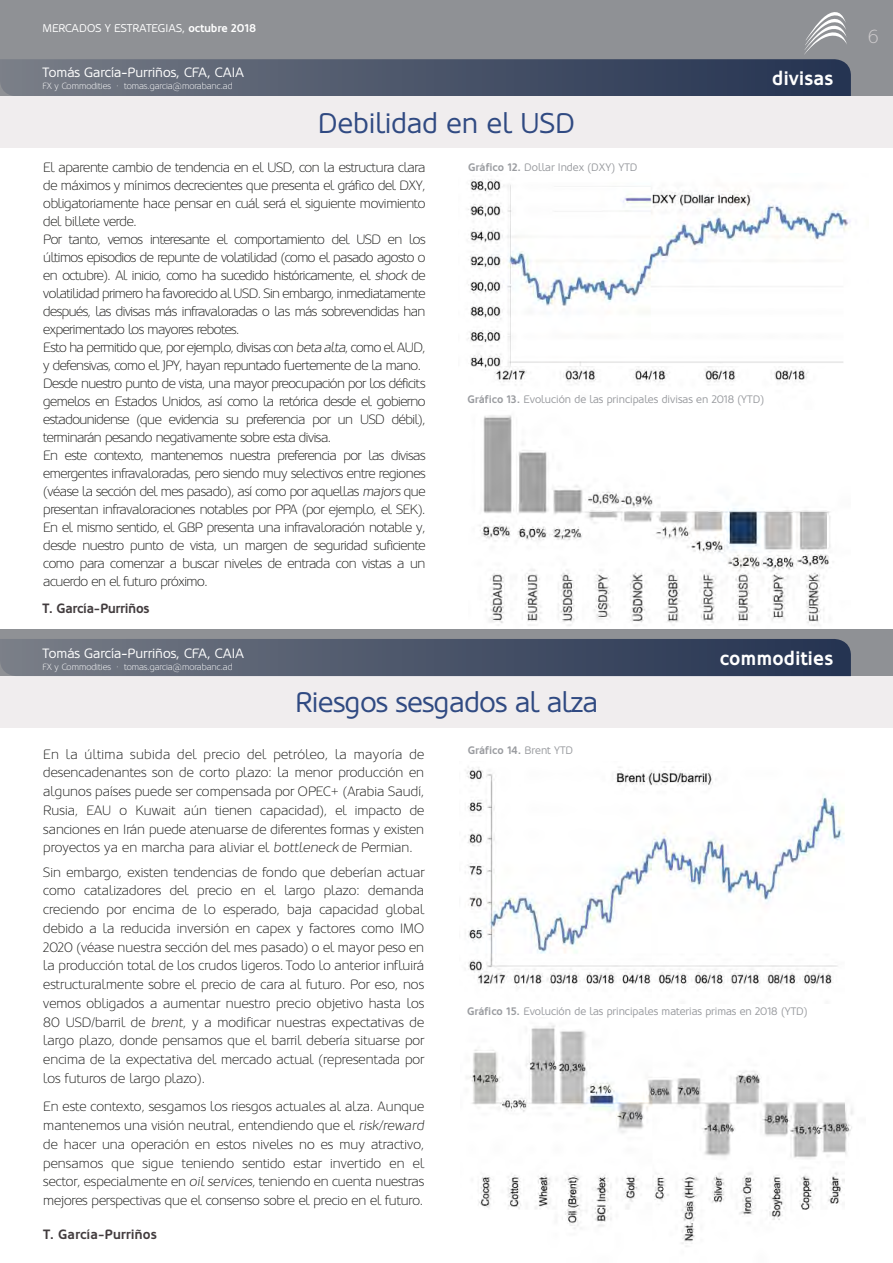
<style>
.page{position:relative;width:893px;height:1263px;background:#fff}
.page>*{position:absolute;margin:0;border:0;box-sizing:border-box;transform-origin:0 0}
.t1{font:28.5px "Oblik";letter-spacing:-.015em;color:#304a82}
.t2{font:700 19.5px "Oblik";color:#fff}
.t3{font:300 18.75px "Oblik";color:#d0cdcf}
.t4{font:300 13.5px/18px "Oblik";letter-spacing:-.025em;color:#1d1d1b;text-align:justify}
.t5{font:13.5px "Oblik";color:#fff}
.t6{font:700 13.5px "Oblik";letter-spacing:-.01em;color:#423c3e}
.t7{font:11.25px "Oblik";color:#fff}
.t8{font:10.95px "Oblik";color:#9a9ca0}
.t9{font:700 10.95px "Oblik";color:#9a9ca0}
.t10{font:300 9px "Oblik";color:#fff}
.s1{font-weight:700}
.s2{font-style:italic}
.s3{font-weight:400}
</style>
<div class="page">
<img style="left:469px;top:1023px;width:384px;height:224px">
<img style="left:464px;top:767px;width:381px;height:221px">
<img style="left:479px;top:415px;width:352px;height:211px">
<img style="left:468px;top:179px;width:383px;height:206px">
<div style="left:0;top:0;width:893px;height:96px;background:#8f9195"></div>
<div style="left:0;top:629px;width:893px;height:48px;background:#8f9195"></div>
<div style="left:0;top:677px;width:893px;height:51px;background:#f0edee"></div>
<div style="left:0;top:96px;width:893px;height:51px;background:#f0edee"></div>
<svg style="left:0;top:639px;width:851px;height:37px"></svg>
<svg style="left:0;top:12px;width:851px;height:84px"></svg>
<p class="t7" style="left:42px;top:22px;width:216px">MERCADOS Y ESTRATEGIAS, <span class="s1">octubre 2018</span></p>
<p class="t5" style="left:43px;top:64px;width:203px">Tomás García-Purriños, CFA, CAIA</p>
<p class="t10" style="left:43px;top:81px;width:192px">FX y Commodities · tomas.garcia@morabanc.ad</p>
<h1 class="t1" style="left:318px;top:107px;width:259px">Debilidad en el USD</h1>
<h2 class="t2" style="left:772px;top:67px;width:63px">divisas</h2>
<p class="t4" style="left:43px;top:159px;width:384px;text-align:left">El aparente cambio de tendencia en el USD, con la estructura clara de máximos y mínimos decrecientes que presenta el gráfico del DXY, obligatoriamente hace pensar en cuál será el siguiente movimiento del billete verde.<br>Por tanto, vemos interesante el comportamiento del USD en los últimos episodios de repunte de volatilidad (como el pasado agosto o en octubre). Al inicio, como ha sucedido históricamente, el <span class="s2">shock</span> de volatilidad primero ha favorecido al USD. Sin embargo, inmediatamente después, las divisas más infravaloradas o las más sobrevendidas han experimentado los mayores rebotes.<br>Esto ha permitido que, por ejemplo, divisas con <span class="s2">beta alta</span>, como el AUD, y defensivas, como el JPY, hayan repuntado fuertemente de la mano.<br>Desde nuestro punto de vista, una mayor preocupación por los déficits gemelos en Estados Unidos, así como la retórica desde el gobierno estadounidense (que evidencia su preferencia por un USD débil), terminarán pesando negativamente sobre esta divisa.<br>En este contexto, mantenemos nuestra preferencia por las divisas emergentes infravaloradas, pero siendo muy selectivos entre regiones (véase la sección del mes pasado), así como por aquellas <span class="s2">majors</span> que presentan infravaloraciones notables por PPA (por ejemplo, el SEK).<br>En el mismo sentido, el GBP presenta una infravaloración notable y, desde nuestro punto de vista, un margen de seguridad suficiente como para comenzar a buscar niveles de entrada con vistas a un acuerdo en el futuro próximo.</p>
<p class="t6" style="left:43px;top:601px;width:109px">T. García-Purriños</p>
<p class="t8" style="left:468px;top:161px;width:171px"><span class="s1">Gráfico 12.</span> Dollar Index (DXY) YTD</p>
<p class="t8" style="left:467px;top:393px;width:298px"><span class="s1">Gráfico 13.</span> Evolución de las principales divisas en 2018 (YTD)</p>
<p class="t5" style="left:43px;top:645px;width:203px">Tomás García-Purriños, CFA, CAIA</p>
<p class="t10" style="left:43px;top:661px;width:192px">FX y Commodities · tomas.garcia@morabanc.ad</p>
<h1 class="t1" style="left:295px;top:686px;width:304px">Riesgos sesgados al alza</h1>
<h2 class="t2" style="left:720px;top:647px;width:115px">commodities</h2>
<p class="t4" style="left:43px;top:745px;width:382px;line-height:18.8px">En la última subida del precio del petróleo, la mayoría de desencadenantes son de corto plazo: la menor producción en algunos países puede ser compensada por OPEC+ (Arabia Saudí, Rusia, EAU o Kuwait aún tienen capacidad), el impacto de sanciones en Irán puede atenuarse de diferentes formas y existen proyectos ya en marcha para aliviar el <span class="s2">bottleneck</span> de Permian.</p>
<p class="t4" style="left:43px;top:863px;width:382px;line-height:18.8px">Sin embargo, existen tendencias de fondo que deberían actuar como catalizadores del precio en el largo plazo: demanda creciendo por encima de lo esperado, baja capacidad global debido a la reducida inversión en capex y factores como IMO 2020 (véase nuestra sección del mes pasado) o el mayor peso en la producción total de los crudos ligeros. Todo lo anterior influirá estructuralmente sobre el precio de cara al futuro. Por eso, nos vemos obligados a aumentar nuestro precio objetivo hasta los 80 USD/barril de <span class="s2">brent</span>, y a modificar nuestras expectativas de largo plazo, donde pensamos que el barril debería situarse por encima de la expectativa del mercado actual (representada por los futuros de largo plazo).</p>
<p class="t4" style="left:43px;top:1097px;width:382px;line-height:18.8px">En este contexto, sesgamos los riesgos actuales al alza. Aunque mantenemos una visión neutral, entendiendo que el <span class="s2">risk/reward </span>de hacer una operación en estos niveles no es muy atractivo, pensamos que sigue teniendo sentido estar invertido en el sector, especialmente en <span class="s2">oil services</span>, teniendo en cuenta nuestras mejores perspectivas que el consenso sobre el precio en el futuro.</p>
<p class="t6" style="left:43px;top:1227px;width:115px">T. García-Purriños</p>
<p class="t9" style="left:468px;top:744px;width:107px">Gráfico 14. <span class="s3">Brent YTD</span></p>
<p class="t8" style="left:467px;top:1005px;width:342px"><span class="s1">Gráfico 15.</span> Evolución de las principales materias primas en 2018 (YTD)</p>
<h3 class="t3" style="left:868px;top:26px;width:12px">6</h3>
</div>
